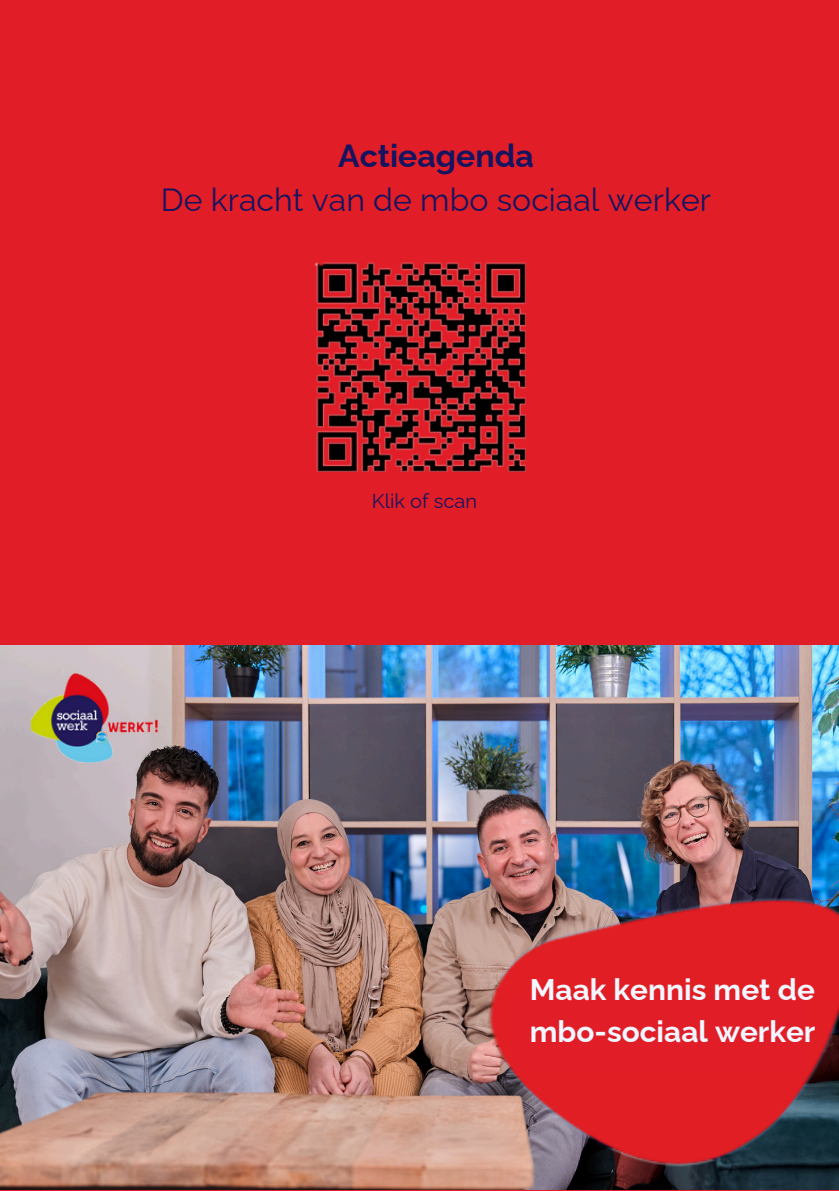
<style>
.page{position:relative;width:839px;height:1191px;background:#fff}
.page>*{position:absolute;margin:0;border:0;box-sizing:border-box;transform-origin:0 0}
.t1{font:32px/43.6px "Raleway";color:#16145f;text-align:center}
.t2{font:700 29.8px/41.4px "Raleway";color:#f2f6ff}
.t3{font:20px "Raleway";color:#16145f}
.s1{font-weight:700}
</style>
<div class="page">
<div style="left:0;top:0;width:838px;height:1191px;background:#e11e27"></div>
<img style="left:0;top:645px;width:838px;height:545px">
<img style="left:420px;top:895px;width:418px;height:274px">
<div style="left:515px;top:995px;width:291px;height:75px;background:#e11e27"></div>
<img style="left:32px;top:673px;width:126px;height:90px">
<img style="left:314px;top:262px;width:211px;height:210px">
<p class="t1" style="left:161px;top:134px;width:551px"><span class="s1">Actieagenda<br></span>De kracht van de mbo sociaal werker</p>
<p class="t3" style="left:372px;top:489px;width:107px">Klik of scan</p>
<p class="t2" style="left:530px;top:969px;width:287px">Maak kennis met de mbo-sociaal werker</p>
</div>
